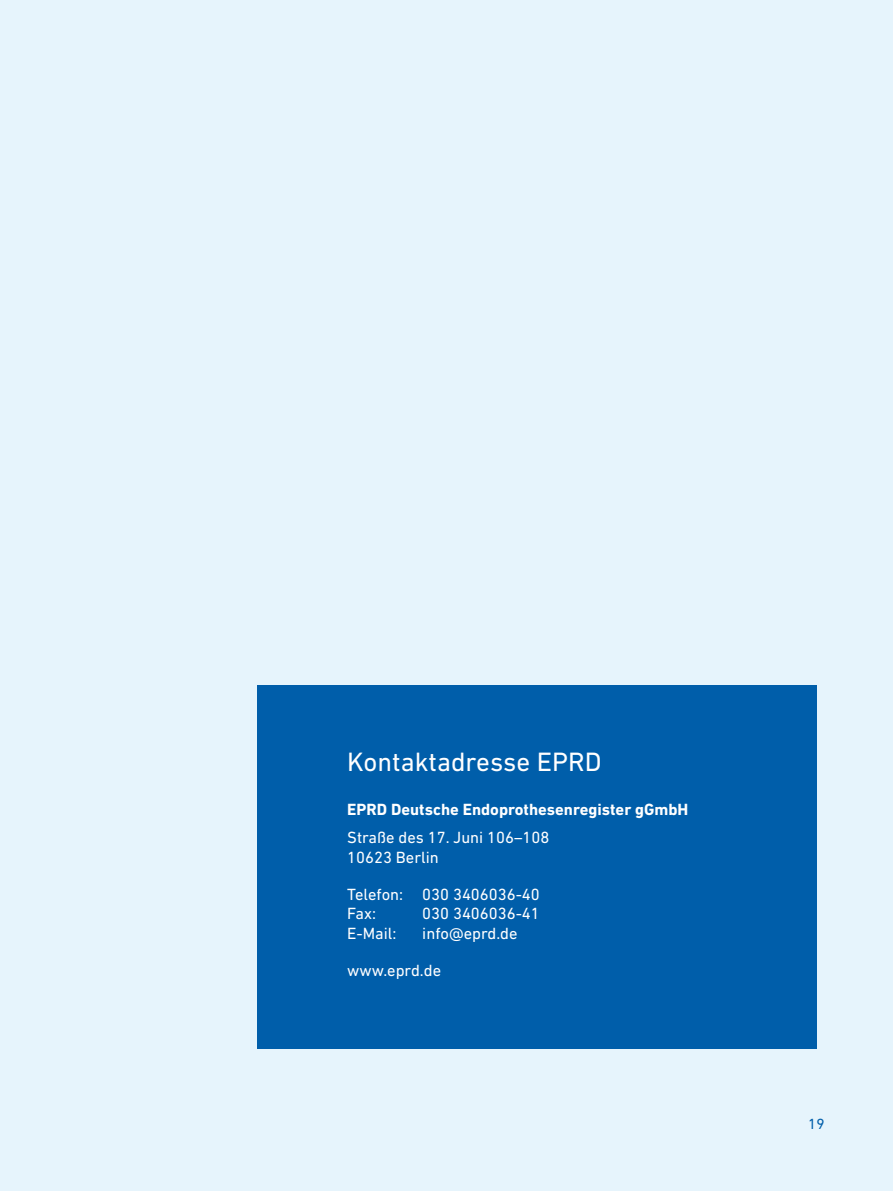
<style>
.page{position:relative;width:893px;height:1191px;background:#e6f4fc}
.page>*{position:absolute;margin:0;border:0;box-sizing:border-box;transform-origin:0 0}
.t1{font:27px "DIN Next LT Pro";color:#fff}
.t2{font:16.5px/19.8px "DIN Next LT Pro";color:#fff}
.t3{font:700 16.5px "DIN Next LT Pro";color:#fff}
.t4{font:15px "DIN Next LT Pro";color:#005eaa}
</style>
<div class="page">
<div style="left:257px;top:685px;width:559px;height:363px;background:#005eaa"></div>
<h1 class="t1" style="left:347px;top:746px;width:256px">Kontaktadresse EPRD</h1>
<p class="t3" style="left:347px;top:799px;width:343px">EPRD Deutsche Endoprothesenregister gGmbH</p>
<p class="t2" style="left:347px;top:827px;width:204px">Straße des 17. Juni 106–108<br>10623 Berlin</p>
<p class="t2" style="left:347px;top:883px;width:194px">Telefon: 030 3406036-40<br>Fax:</p>
<p class="t2" style="left:422px;top:903px;width:119px">030 3406036-41</p>
<p class="t2" style="left:347px;top:923px;width:51px">E-Mail:</p>
<p class="t2" style="left:422px;top:923px;width:97px">info@eprd.de</p>
<p class="t2" style="left:347px;top:960px;width:95px">www.eprd.de</p>
<p class="t4" style="left:808px;top:1115px;width:18px">19</p>
</div>
